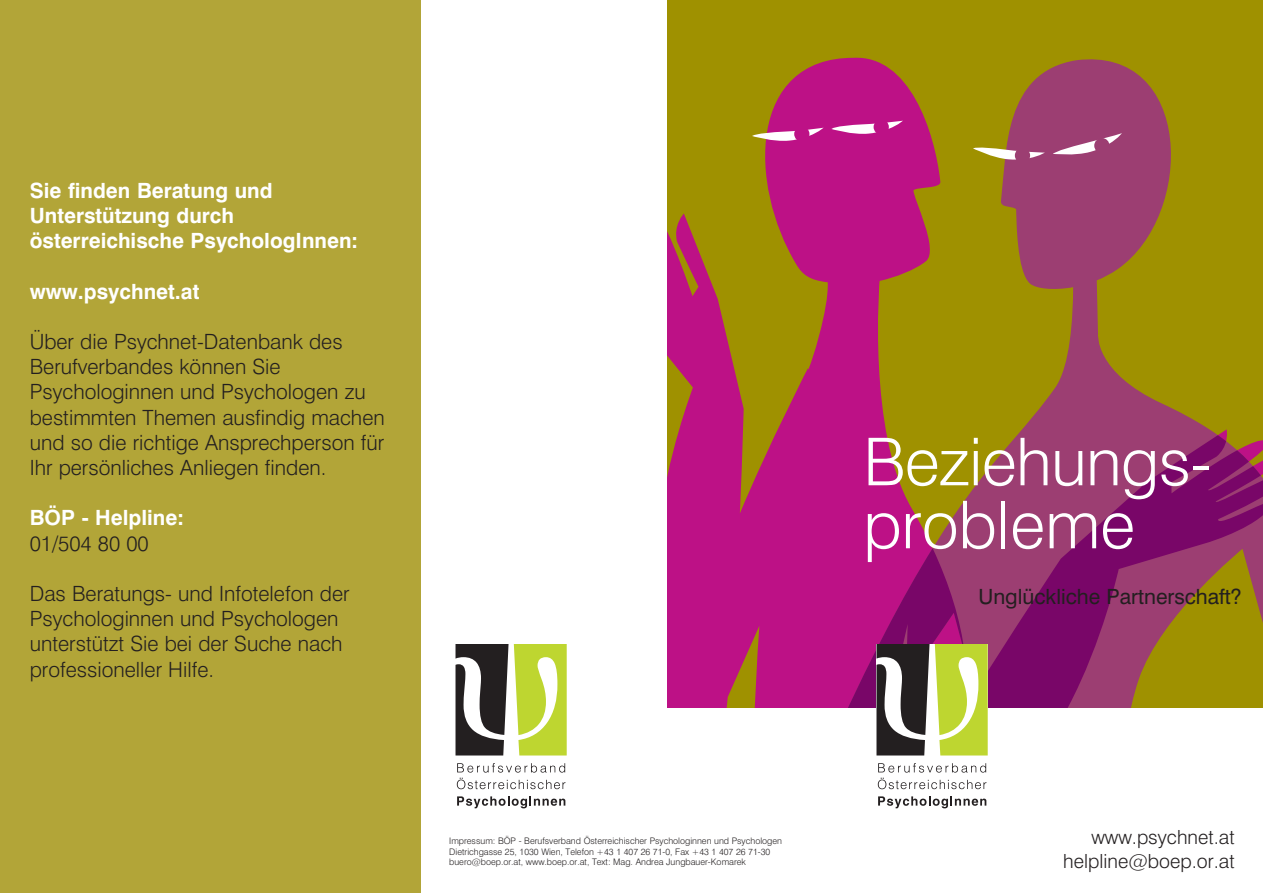
<style>
.page{position:relative;width:1263px;height:893px;background:#fff}
.page>*{position:absolute;margin:0;border:0;box-sizing:border-box;transform-origin:0 0}
.t1{font:300 66px/63px "Swiss 721 BT";letter-spacing:-.01em;color:#fff}
.t2{font:300 21px/25.2px "Swiss 721 BT";color:#231f20}
.t3{font:700 21px/25.2px "Swiss 721 BT";color:#fff}
.t4{font:21px "Swiss 721 BT";color:#231f20}
.t5{font:300 19.5px/23.4px "Swiss 721 BT";color:#231f20;text-align:right}
.t6{font:300 9px/10.8px "Swiss 721 BT";color:#231f20}
</style>
<div class="page">
<div style="left:668px;top:0;width:595px;height:707px;background:#9f9100"></div>
<svg style="left:668px;top:72px;width:133px;height:635px;fill:#bd1186"></svg>
<svg style="left:801px;top:57px;width:426px;height:491px"></svg>
<svg style="left:975px;top:435px;width:288px;height:272px"></svg>
<svg style="left:752px;top:128px;width:71px;height:14px"></svg>
<div style="left:794px;top:126px;width:15px;height:16px;background:#bd1186;border-radius:50%"></div>
<svg style="left:831px;top:121px;width:72px;height:14px"></svg>
<div style="left:873px;top:119px;width:16px;height:16px;background:#bd1186;border-radius:50%"></div>
<svg style="left:973px;top:146px;width:72px;height:15px"></svg>
<div style="left:1015px;top:148px;width:15px;height:15px;background:#9c3e72;border-radius:50%"></div>
<svg style="left:1053px;top:133px;width:69px;height:23px"></svg>
<div style="left:1094px;top:138px;width:15px;height:15px;background:#9c3e72;border-radius:50%"></div>
<div style="left:0;top:0;width:421px;height:893px;background:#b2a538"></div>
<svg style="left:878px;top:763px;width:108px;height:26px"></svg>
<svg style="left:878px;top:796px;width:108px;height:12px"></svg>
<svg style="left:801px;top:548px;width:187px;height:207px"></svg>
<svg style="left:457px;top:763px;width:108px;height:26px"></svg>
<svg style="left:457px;top:796px;width:108px;height:12px"></svg>
<svg style="left:455px;top:644px;width:112px;height:111px"></svg>
<p class="t3" style="left:30px;top:180px;width:330px">Sie finden Beratung und<br>Unterstützung durch österreichische PsychologInnen:</p>
<p class="t3" style="left:30px;top:281px;width:171px">www.psychnet.at</p>
<p class="t2" style="left:30px;top:331px;width:356px">Über die Psychnet-Datenbank des Berufverbandes können Sie Psychologinnen und Psychologen zu bestimmten Themen ausfindig machen und so die richtige Ansprechperson für Ihr persönliches Anliegen finden.</p>
<p class="t3" style="left:30px;top:507px;width:156px">BÖP - Helpline:</p>
<p class="t2" style="left:30px;top:533px;width:120px">01/504 80 00</p>
<p class="t2" style="left:30px;top:583px;width:321px">Das Beratungs- und Infotelefon der<br>Psychologinnen und Psychologen unterstützt Sie bei der Suche nach professioneller Hilfe.</p>
<h1 class="t1" style="left:863px;top:437px;width:350px">Beziehungs&shy;probleme</h1>
<p class="t4" style="left:978px;top:589px;width:265px">Unglückliche Partnerschaft?</p>
<p class="t6" style="left:449px;top:836px;width:334px">Impressum: BÖP - Berufsverband Österreichischer Psychologinnen und Psychologen<br>Dietrichgasse 25, 1030 Wien, Telefon +43 1 407 26 71-0, Fax +43 1 407 26 71-30 buero@boep.or.at, www.boep.or.at, Text: Mag. Andrea Jungbauer-Komarek</p>
<p class="t5" style="left:1063px;top:827px;width:173px">www.psychnet.at helpline@boep.or.at</p>
</div>
